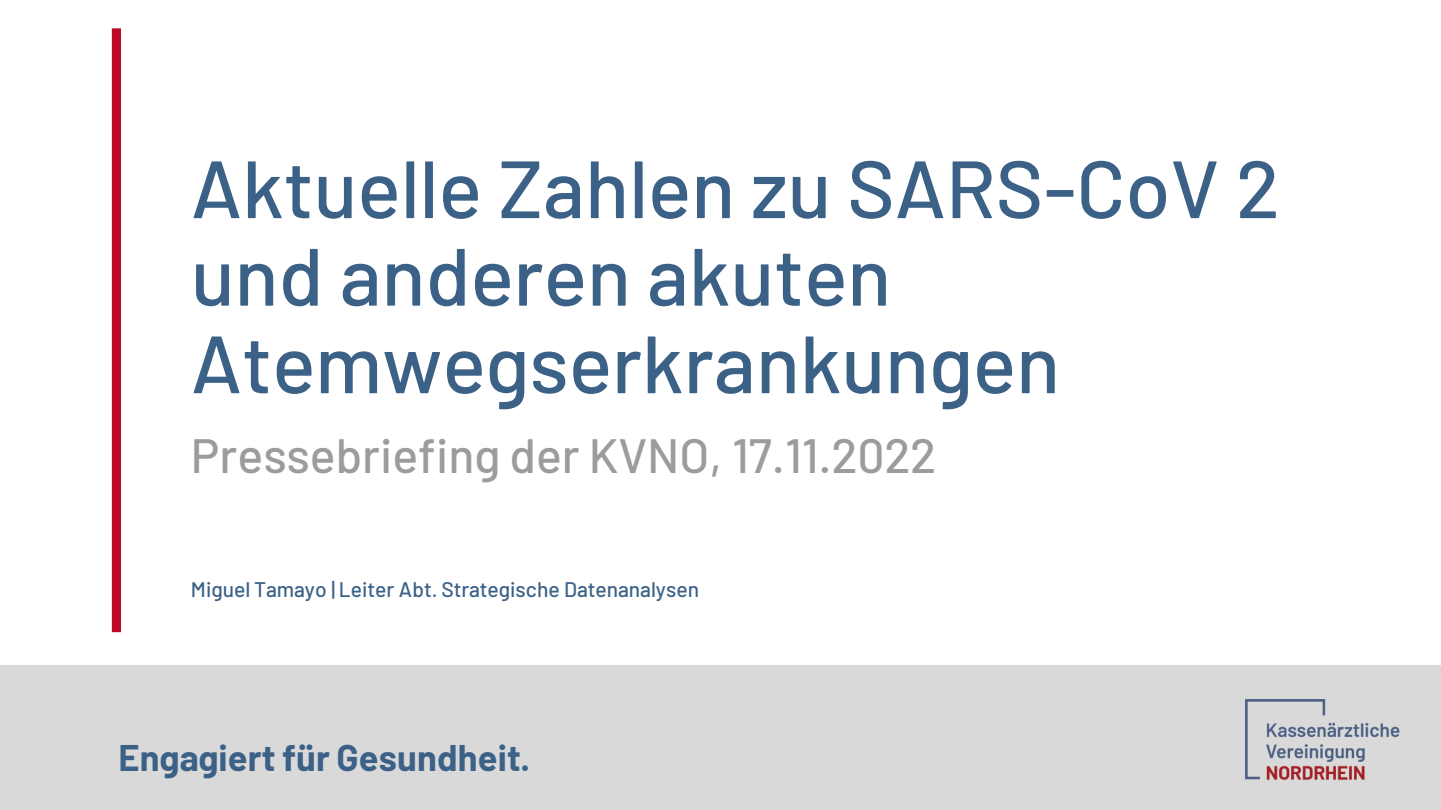
<style>
.page{position:relative;width:1441px;height:810px;background:#fff}
.page>*{position:absolute;margin:0;border:0;box-sizing:border-box;transform-origin:0 0}
.t1{font:500 81px/87.6px "Barlow";color:#3c6187}
.t2{font:500 48px "Barlow";color:#9c9c9c}
.t3{font:700 36.15px "Barlow";letter-spacing:.005em;color:#3c6187}
.t4{font:500 21px "Barlow";color:#3c6187}
</style>
<div class="page">
<div style="left:0;top:666px;width:1440px;height:144px;background:#d9d9d9"></div>
<img style="left:1245px;top:700px;width:155px;height:80px">
<div style="left:112px;top:28px;width:9px;height:604px;background:#bd0924"></div>
<h1 class="t1" style="left:191px;top:142px;width:1090px">Aktuelle Zahlen zu SARS-CoV 2 und anderen akuten<br>Atemwegserkrankungen</h1>
<p class="t2" style="left:191px;top:425px;width:747px">Pressebriefing der KVNO, 17.11.2022</p>
<p class="t4" style="left:191px;top:576px;width:509px">Miguel Tamayo | Leiter Abt. Strategische Datenanalysen</p>
<p class="t3" style="left:118px;top:735px;width:413px">Engagiert für Gesundheit.</p>
</div>
